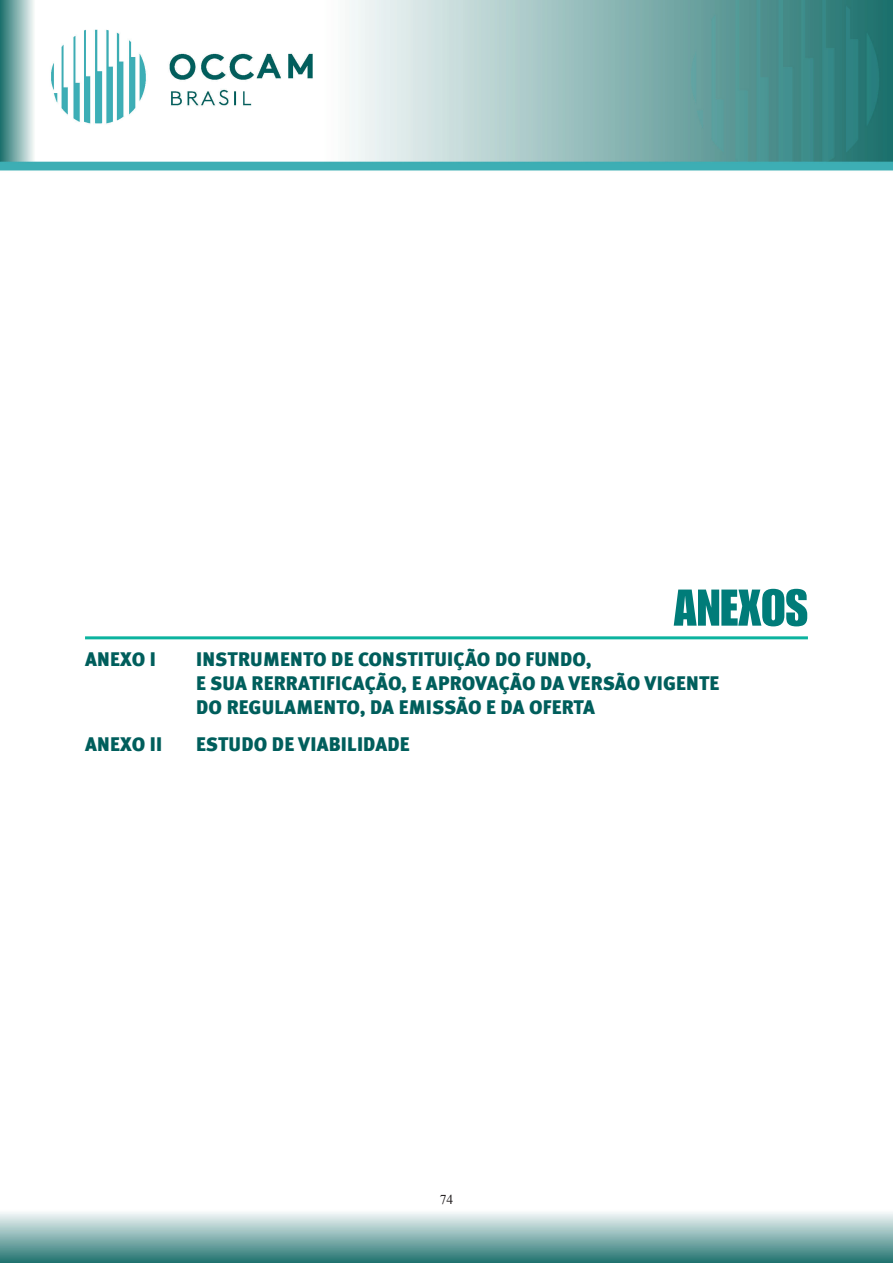
<style>
.page{position:relative;width:893px;height:1263px;background:#fff}
.page>*{position:absolute;margin:0;border:0;box-sizing:border-box;transform-origin:0 0}
.t1{font:50.55px "Impact T";color:#007c79}
.t2{font:900 19.5px/24px "Meta Pro";letter-spacing:.01em;color:#005e5c}
.t3{font:13.5px "Times New Roman";color:#231f20}
</style>
<div class="page">
<img style="left:1px;top:0;width:892px;height:1263px">
<hr style="left:85px;top:636px;width:723px;height:3px;background:#0cb39f">
<p class="t1" style="left:673px;top:577px;width:136px">ANEXOS</p>
<p class="t2" style="left:85px;top:646px;width:72px">ANEXO I</p>
<p class="t2" style="left:196px;top:646px;width:525px">INSTRUMENTO DE CONSTITUIÇÃO DO FUNDO,<br>E SUA RERRATIFICAÇÃO, E APROVAÇÃO DA VERSÃO VIGENTE<br>DO REGULAMENTO, DA EMISSÃO E DA OFERTA</p>
<p class="t2" style="left:85px;top:731px;width:79px">ANEXO II</p>
<p class="t2" style="left:196px;top:731px;width:215px">ESTUDO DE VIABILIDADE</p>
<p class="t3" style="left:440px;top:1190px;width:15px">74</p>
</div>
